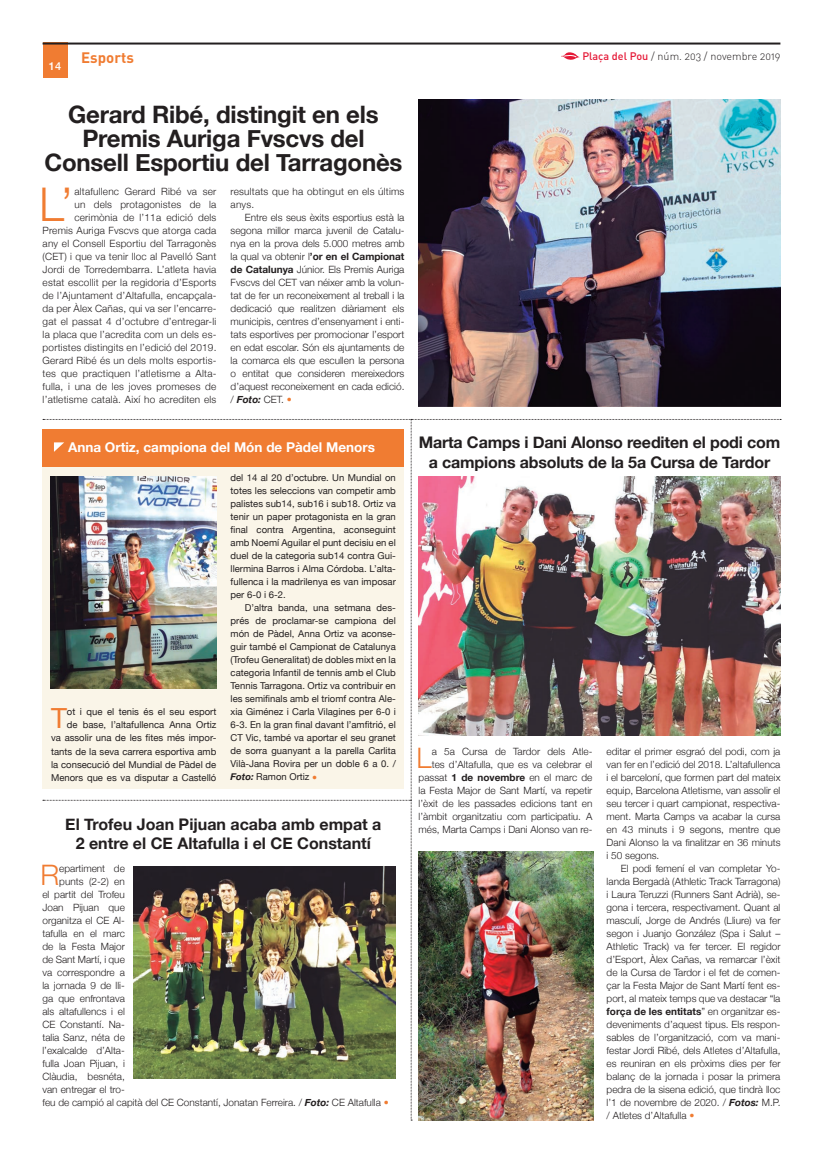
<style>
.page{position:relative;width:823px;height:1163px;background:#fff}
.page>*{position:absolute;margin:0;border:0;box-sizing:border-box;transform-origin:0 0}
.t1{font:300 46.4px "Helvetica Neue";color:#f07c32}
.t2{font:300 28.2px "Helvetica Neue";color:#f07c32}
.t3{font:27.7px "Helvetica Neue";color:#f07c32}
.t4{font:700 24px/24px "Helvetica Neue";letter-spacing:-.01em;color:#231f20;text-align:center}
.t5{font:700 16px/19.2px "Helvetica Neue";letter-spacing:-.01em;color:#231f20;text-align:center}
.t6{font:700 15px "DIN";color:#f07c32}
.t7{font:700 13.5px "Helvetica Neue";color:#fff}
.t8{font:500 11px "Helvetica Neue";color:#fff}
.t9{font:10.8px "DIN Light Alternate";color:#231f20}
.t10{font:300 10px/13px "Helvetica Neue";color:#231f20;text-align:justify}
.t11{font:300 10px/13px "Helvetica Neue";letter-spacing:.02em;color:#231f20;text-align:right}
.t12{font:9.5px/13px "Helvetica Neue";color:#231f20;text-align:justify}
.s1{font-weight:700}
.s2{font-weight:700;font-style:italic}
.s3{color:#f07c32}
.s4{font-weight:300;font-size:10px;color:#f07c32}
.s5{font-family:"DIN";font-weight:500;color:#e51836}
</style>
<div class="page">
<svg style="left:561px;top:52px;width:18px;height:8px"></svg>
<div style="left:43px;top:43px;width:24px;height:35px;background:#f07c32"></div>
<hr style="left:43px;top:43px;width:737px;height:2px;background:#231f20">
<img style="left:418px;top:99px;width:362px;height:307px">
<img style="left:43px;top:419px;width:737px;height:701px">
<img style="left:133px;top:866px;width:262px;height:212px">
<p class="t8" style="left:49px;top:57px;width:14px">14</p>
<h3 class="t6" style="left:81px;top:47px;width:54px">Esports</h3>
<h3 class="t4" style="left:44px;top:103px;width:359px">Gerard Ribé, distingit en els<br>Premis Auriga Fvscvs del<br>Consell Esportiu del Tarragonès</h3>
<h1 class="t1" style="left:39px;top:167px;width:36px">L’</h1>
<p class="t11" style="left:43px;top:184px;width:175px">altafullenc Gerard Ribé va ser<br>un dels protagonistes de la cerimònia de l’11a edició dels Premis Auriga Fvscvs que atorga cada any el Consell Esportiu del Tarragonès (CET) i que va tenir lloc al Pavelló Sant Jordi de Torredembarra. L’atleta havia estat escollit per la regidoria d’Esports de l’Ajuntament d’Altafulla, encapçala&shy;da per Àlex Cañas, qui va ser l’encarre&shy;gat el passat 4 d’octubre d’entregar-li la placa que l’acredita com un dels es&shy;portistes distingits en l’edició del 2019.<br>Gerard Ribé és un dels molts esportis&shy;tes que practiquen l’atletisme a Alta&shy;fulla, i una de les joves promeses de l’atletisme català. Així ho acrediten els</p>
<p class="t11" style="left:230px;top:184px;width:175px;text-align:left">resultats que ha obtingut en els últims anys.</p>
<p class="t10" style="left:230px;top:210px;width:175px;text-indent:14px">Entre els seus èxits esportius està la segona millor marca juvenil de Catalu&shy;nya en la prova dels 5.000 metres amb la qual va obtenir l<span class="s1">’or en el Campionat de Catalunya</span> Júnior. Els Premis Auriga Fvscvs del CET van néixer amb la volun&shy;tat de fer un reconeixement al treball i la dedicació que realitzen diàriament els municipis, centres d’ensenyament i enti&shy;tats esportives per promocionar l’esport en edat escolar. Són els ajuntaments de la comarca els que escullen la persona o entitat que consideren mereixedors d’aquest reconeixement en cada edició. / <span class="s2">Foto:</span> CET. <span class="s3">•</span></p>
<h3 class="t7" style="left:68px;top:436px;width:308px">Anna Ortiz, campiona del Món de Pàdel Menors</h3>
<p class="t12" style="left:51px;top:706px;width:167px;text-align:right">ot i que el tenis és el seu esport<br>de base, l’altafullenca Anna Ortiz<br>va assolir una de les fites més impor&shy;tants de la seva carrera esportiva amb la consecució del Mundial de Pàdel de Menors que es va disputar a Castelló</p>
<h3 class="t3" style="left:51px;top:698px;width:17px">T</h3>
<p class="t12" style="left:230px;top:472px;width:167px">del 14 al 20 d’octubre. Un Mundial on totes les seleccions van competir amb palistes sub14, sub16 i sub18. Ortiz va tenir un paper protagonista en la gran final contra Argentina, aconseguint amb Noemí Aguilar el punt decisiu en el duel de la categoria sub14 contra Gui&shy;llermina Barros i Alma Córdoba. L’alta&shy;fullenca i la madrilenya es van imposar per 6-0 i 6-2.</p>
<p class="t12" style="left:230px;top:602px;width:167px;text-indent:14px">D’altra banda, una setmana des&shy;prés de proclamar-se campiona del món de Pàdel, Anna Ortiz va aconse&shy;guir també el Campionat de Catalunya (Trofeu Generalitat) de dobles mixt en la categoria I nfantil de tennis amb el Club Tennis Tarragona. Ortiz va contribuir en les semifinals amb el triomf contra Ale&shy;xia Giménez i Carla Vilagines per 6-0 i 6-3. En la gran final davant l’amfitrió, el CT Vic, també va aportar el seu granet de sorra guanyant a la parella Carlita Vilà-Jana Rovira per un doble 6 a 0. / <span class="s2">Foto:</span> Ramon Ortiz <span class="s4">•</span></p>
<h3 class="t5" style="left:65px;top:814px;width:317px">El Trofeu Joan Pijuan acaba amb empat a<br>2 entre el CE Altafulla i el CE Constantí</h3>
<h2 class="t2" style="left:40px;top:851px;width:20px">R</h2>
<p class="t10" style="left:59px;top:860px;width:67px">epartiment de</p>
<p class="t10" style="left:59px;top:873px;width:67px">punts (2-2) en</p>
<p class="t10" style="left:42px;top:886px;width:84px">el partit del Trofeu</p>
<p class="t10" style="left:42px;top:899px;width:84px">Joan Pijuan que</p>
<p class="t10" style="left:42px;top:912px;width:84px">organitza el CE Al-</p>
<p class="t10" style="left:42px;top:925px;width:84px">tafulla en el marc</p>
<p class="t10" style="left:42px;top:938px;width:84px">de la Festa Major</p>
<p class="t10" style="left:42px;top:951px;width:84px">de Sant Martí, i que</p>
<p class="t10" style="left:42px;top:964px;width:84px">va correspondre a</p>
<p class="t10" style="left:42px;top:977px;width:84px">la jornada 9 de lli-</p>
<p class="t10" style="left:42px;top:990px;width:84px">ga que enfrontava</p>
<p class="t10" style="left:42px;top:1003px;width:84px">als altafullencs i el</p>
<p class="t10" style="left:42px;top:1016px;width:84px">CE Constantí. Na-</p>
<p class="t10" style="left:42px;top:1029px;width:84px">talia Sanz, néta de</p>
<p class="t10" style="left:42px;top:1042px;width:84px">l’exalcalde d’Alta-</p>
<p class="t10" style="left:42px;top:1055px;width:84px">fulla Joan Pijuan, i</p>
<p class="t10" style="left:42px;top:1068px;width:84px">Clàudia, besnéta,</p>
<p class="t10" style="left:42px;top:1081px;width:84px">van entregar el tro-</p>
<p class="t10" style="left:42px;top:1094px;width:347px">feu de campió al capità del CE Constantí, Jonatan Ferreira. / <span class="s2">Foto:</span> CE Altafulla <span class="s3">•</span></p>
<p class="t9" style="left:582px;top:49px;width:199px"><span class="s5">Plaça del Pou</span> / núm. 203 / novembre 2019</p>
<h3 class="t5" style="left:418px;top:433px;width:363px">Marta Camps i Dani Alonso reediten el podi com a campions absoluts de la 5a Cursa de Tardor</h3>
<p class="t10" style="left:418px;top:743px;width:175px;text-align:right">a 5a Cursa de Tardor dels Atle&shy;tes d’Altafulla, que es va celebrar el passat <span class="s1">1 de novembre</span> en el marc de la Festa Major de Sant Martí, va repetir l’èxit de les passades edicions tant en l’àmbit organitzatiu com participatiu. A més, Marta Camps i Dani Alonso van re-</p>
<p class="t10" style="left:606px;top:743px;width:175px">editar el primer esgraó del podi, com ja van fer en l’edició del 2018. L’altafullenca i el barceloní, que formen part del mateix equip, Barcelona Atletisme, van assolir el seu tercer i quart campionat, respectiva&shy;ment. Marta Camps va acabar la cursa en 43 minuts i 9 segons, mentre que Dani Alonso la va finalitzar en 36 minuts i 50 segons.</p>
<p class="t10" style="left:606px;top:860px;width:175px;text-indent:14px">El podi femení el van completar Yo&shy;landa Bergadà (Athletic Track Tarragona) i Laura Teruzzi (Runners Sant Adrià), se&shy;gona i tercera, respectivament. Quant al masculí, Jorge de Andrés (Lliure) va fer segon i Juanjo González (Spa i Salut – Athletic Track) va fer tercer. El regidor d’Esport, Àlex Cañas, va remarcar l’èxit de la Cursa de Tardor i el fet de comen&shy;çar la Festa Major de Sant Martí fent es&shy;port, al mateix temps que va destacar “la <span class="s1">força de les entitats</span>” en organitzar es&shy;deveniments d’aquest tipus. Els respon&shy;sables de l’organització, com va mani&shy;festar Jordi Ribé, dels Atletes d’Altafulla, es reuniran en els pròxims dies per fer balanç de la jornada i posar la primera pedra de la sisena edició, que tindrà lloc l’1 de novembre de 2020. / <span class="s2">Fotos:</span> M.P. / Atletes d’Altafulla <span class="s3">•</span></p>
<h2 class="t2" style="left:416px;top:734px;width:17px">L</h2>
</div>
